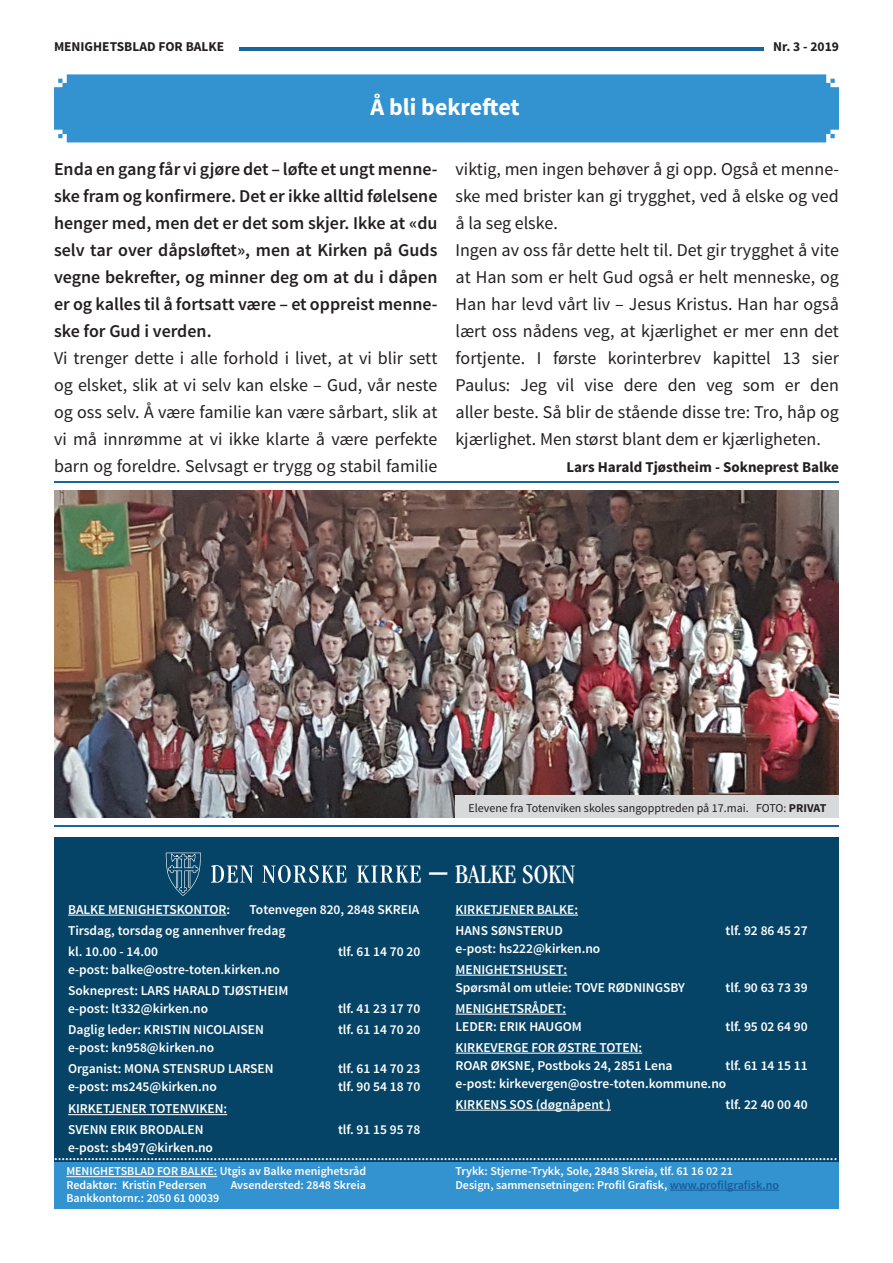
<style>
.page{position:relative;width:893px;height:1263px;background:#fff}
.page>*{position:absolute;margin:0;border:0;box-sizing:border-box;transform-origin:0 0}
.t1{font:condensed 27.75px "ITC Garamond Std";color:#fff}
.t2{font:700 25.5px "Source Sans Pro";color:#fff}
.t3{font:700 24px "Source Sans Pro";color:#fff}
.t4{font:18px/27px "Source Sans Pro";color:#231f20;text-align:justify}
.t5{font:600 18px/27px "Source Sans Pro";color:#231f20;text-align:justify}
.t6{font:700 15px "Source Sans Pro";color:#231f20}
.t7{font:600 13.5px "Source Sans Pro";color:#fff}
.t8{font:700 13.5px "Source Sans Pro";color:#231f20}
.t9{font:600 12px "Source Sans Pro";color:#fff}
.t10{font:12px "Source Sans Pro";color:#231f20}
.s1{font-weight:700}
.s2{color:#175d9e}
</style>
<div class="page">
<hr style="left:239px;top:47px;width:525px;height:4px;background:#19669b">
<div style="left:54px;top:838px;width:785px;height:371px;background:#064467"></div>
<svg style="left:211px;top:865px;width:42px;height:18px"></svg>
<svg style="left:262px;top:865px;width:84px;height:18px"></svg>
<svg style="left:357px;top:865px;width:64px;height:18px"></svg>
<svg style="left:166px;top:853px;width:35px;height:43px"></svg>
<hr style="left:68px;top:915px;width:158px;height:1px;background:#fff">
<hr style="left:68px;top:1114px;width:159px;height:1px;background:#fff">
<hr style="left:455px;top:915px;width:123px;height:1px;background:#fff">
<hr style="left:455px;top:975px;width:112px;height:1px;background:#fff">
<hr style="left:455px;top:1014px;width:111px;height:1px;background:#fff">
<hr style="left:455px;top:1053px;width:187px;height:1px;background:#fff">
<hr style="left:455px;top:1110px;width:156px;height:1px;background:#fff">
<div style="left:54px;top:1162px;width:785px;height:47px;background:#3393d0"></div>
<hr style="left:66px;top:1176px;width:151px;height:1px;background:#fff">
<hr style="left:670px;top:1190px;width:109px;height:1px;background:#175d9e">
<div style="left:54px;top:74px;width:785px;height:68px;background:#3393d0"></div>
<hr style="left:54px;top:825px;width:785px;height:1px;background:#18669b">
<hr style="left:54px;top:482px;width:785px;height:1px;background:#18669b">
<img style="left:54px;top:490px;width:785px;height:327px">
<div style="left:455px;top:795px;width:384px;height:22px;background:#d8d9db"></div>
<p class="t8" style="left:54px;top:38px;width:172px">MENIGHETSBLAD FOR BALKE</p>
<p class="t8" style="left:773px;top:38px;width:67px">Nr. 3 - 2019</p>
<p class="t3" style="left:370px;top:91px;width:151px">Å bli bekreftet</p>
<p class="t5" style="left:54px;top:156px;width:385px">Enda en gang får vi gjøre det – løfte et ungt menne&shy;ske fram og konfirmere. Det er ikke alltid følelsene henger med, men det er det som skjer. Ikke at «du selv tar over dåpsløftet», men at Kirken på Guds vegne bekrefter, og minner deg om at du i dåpen er og kalles til å fortsatt være – et oppreist menne&shy;ske for Gud i verden.</p>
<p class="t4" style="left:54px;top:345px;width:385px">Vi trenger dette i alle forhold i livet, at vi blir sett og elsket, slik at vi selv kan elske – Gud, vår neste og oss selv. Å være familie kan være sårbart, slik at vi må innrømme at vi ikke klarte å være perfekte barn og foreldre. Selvsagt er trygg og stabil familie</p>
<p class="t4" style="left:455px;top:156px;width:385px">viktig, men ingen behøver å gi opp. Også et menne&shy;ske med brister kan gi trygghet, ved å elske og ved å la seg elske.</p>
<p class="t4" style="left:455px;top:237px;width:385px">Ingen av oss får dette helt til. Det gir trygghet å vite at Han som er helt Gud også er helt menneske, og Han har levd vårt liv – Jesus Kristus. Han har også lært oss nådens veg, at kjærlighet er mer enn det fortjente. I første korinterbrev kapittel 13 sier Paulus: Jeg vil vise dere den veg som er den aller beste. Så blir de stående disse tre: Tro, håp og kjærlighet. Men størst blant dem er kjærligheten.</p>
<p class="t6" style="left:566px;top:457px;width:274px">Lars Harald Tjøstheim - Sokneprest Balke</p>
<p class="t10" style="left:468px;top:800px;width:360px">Elevene fra Totenviken skoles sangopptreden på 17.mai. FOTO: <span class="s1">PRIVAT</span></p>
<p class="t7" style="left:68px;top:901px;width:164px">BALKE MENIGHETSKONTOR:</p>
<p class="t7" style="left:250px;top:901px;width:171px">Totenvegen 820, 2848 SKREIA</p>
<p class="t7" style="left:68px;top:922px;width:219px">Tirsdag, torsdag og annenhver fredag</p>
<p class="t7" style="left:68px;top:943px;width:91px">kl. 10.00 - 14.00</p>
<p class="t7" style="left:338px;top:943px;width:84px">tlf. 61 14 70 20</p>
<p class="t7" style="left:68px;top:961px;width:213px">e-post: balke@ostre-toten.kirken.no</p>
<p class="t7" style="left:68px;top:982px;width:222px">Sokneprest: LARS HARALD TJØSTHEIM</p>
<p class="t7" style="left:68px;top:1000px;width:142px">e-post: lt332@kirken.no</p>
<p class="t7" style="left:338px;top:1000px;width:84px">tlf. 41 23 17 70</p>
<p class="t7" style="left:68px;top:1021px;width:197px">Daglig leder: KRISTIN NICOLAISEN</p>
<p class="t7" style="left:338px;top:1021px;width:84px">tlf. 61 14 70 20</p>
<p class="t7" style="left:68px;top:1039px;width:148px">e-post: kn958@kirken.no</p>
<p class="t7" style="left:68px;top:1060px;width:207px">Organist: MONA STENSRUD LARSEN</p>
<p class="t7" style="left:338px;top:1060px;width:84px">tlf. 61 14 70 23</p>
<p class="t7" style="left:68px;top:1078px;width:150px">e-post: ms245@kirken.no</p>
<p class="t7" style="left:338px;top:1078px;width:84px">tlf. 90 54 18 70</p>
<p class="t7" style="left:68px;top:1100px;width:161px">KIRKETJENER TOTENVIKEN:</p>
<p class="t7" style="left:68px;top:1121px;width:137px">SVENN ERIK BRODALEN</p>
<p class="t7" style="left:338px;top:1121px;width:84px">tlf. 91 15 95 78</p>
<p class="t7" style="left:68px;top:1139px;width:146px">e-post: sb497@kirken.no</p>
<p class="t2" style="left:428px;top:856px;width:22px">—</p>
<p class="t1" style="left:455px;top:859px;width:122px">BALKE SOKN</p>
<p class="t7" style="left:455px;top:901px;width:124px">KIRKETJENER BALKE:</p>
<p class="t7" style="left:455px;top:922px;width:109px">HANS SØNSTERUD</p>
<p class="t7" style="left:725px;top:922px;width:84px">tlf. 92 86 45 27</p>
<p class="t7" style="left:455px;top:940px;width:146px">e-post: hs222@kirken.no</p>
<p class="t7" style="left:455px;top:961px;width:113px">MENIGHETSHUSET:</p>
<p class="t7" style="left:455px;top:979px;width:231px">Spørsmål om utleie: TOVE RØDNINGSBY</p>
<p class="t7" style="left:725px;top:979px;width:84px">tlf. 90 63 73 39</p>
<p class="t7" style="left:455px;top:1000px;width:112px">MENIGHETSRÅDET:</p>
<p class="t7" style="left:455px;top:1018px;width:128px">LEDER: ERIK HAUGOM</p>
<p class="t7" style="left:725px;top:1018px;width:84px">tlf. 95 02 64 90</p>
<p class="t7" style="left:455px;top:1039px;width:188px">KIRKEVERGE FOR ØSTRE TOTEN:</p>
<p class="t7" style="left:455px;top:1057px;width:219px">ROAR ØKSNE, Postboks 24, 2851 Lena</p>
<p class="t7" style="left:725px;top:1057px;width:84px">tlf. 61 14 15 11</p>
<p class="t7" style="left:455px;top:1075px;width:272px">e-post: kirkevergen@ostre-toten.kommune.no</p>
<p class="t7" style="left:455px;top:1096px;width:157px">KIRKENS SOS (døgnåpent )</p>
<p class="t7" style="left:725px;top:1096px;width:84px">tlf. 22 40 00 40</p>
<p class="t7" style="left:54px;top:1147px;width:785px">...................................................................................................................................................................................................................</p>
<p class="t9" style="left:455px;top:1164px;width:279px">Trykk: Stjerne-Trykk, Sole, 2848 Skreia, tlf. 61 16 02 21</p>
<p class="t9" style="left:455px;top:1177px;width:325px">Design, sammensetningen: Profil Grafisk, <span class="s2">www.profilgrafisk.no</span></p>
<p class="t9" style="left:66px;top:1164px;width:301px">MENIGHETSBLAD FOR BALKE: Utgis av Balke menighetsråd</p>
<p class="t9" style="left:66px;top:1177px;width:142px">Redaktør: Kristin Pedersen</p>
<p class="t9" style="left:231px;top:1177px;width:137px">Avsendersted: 2848 Skreia</p>
<p class="t9" style="left:66px;top:1191px;width:154px">Bankkontornr.: 2050 61 00039</p>
</div>
